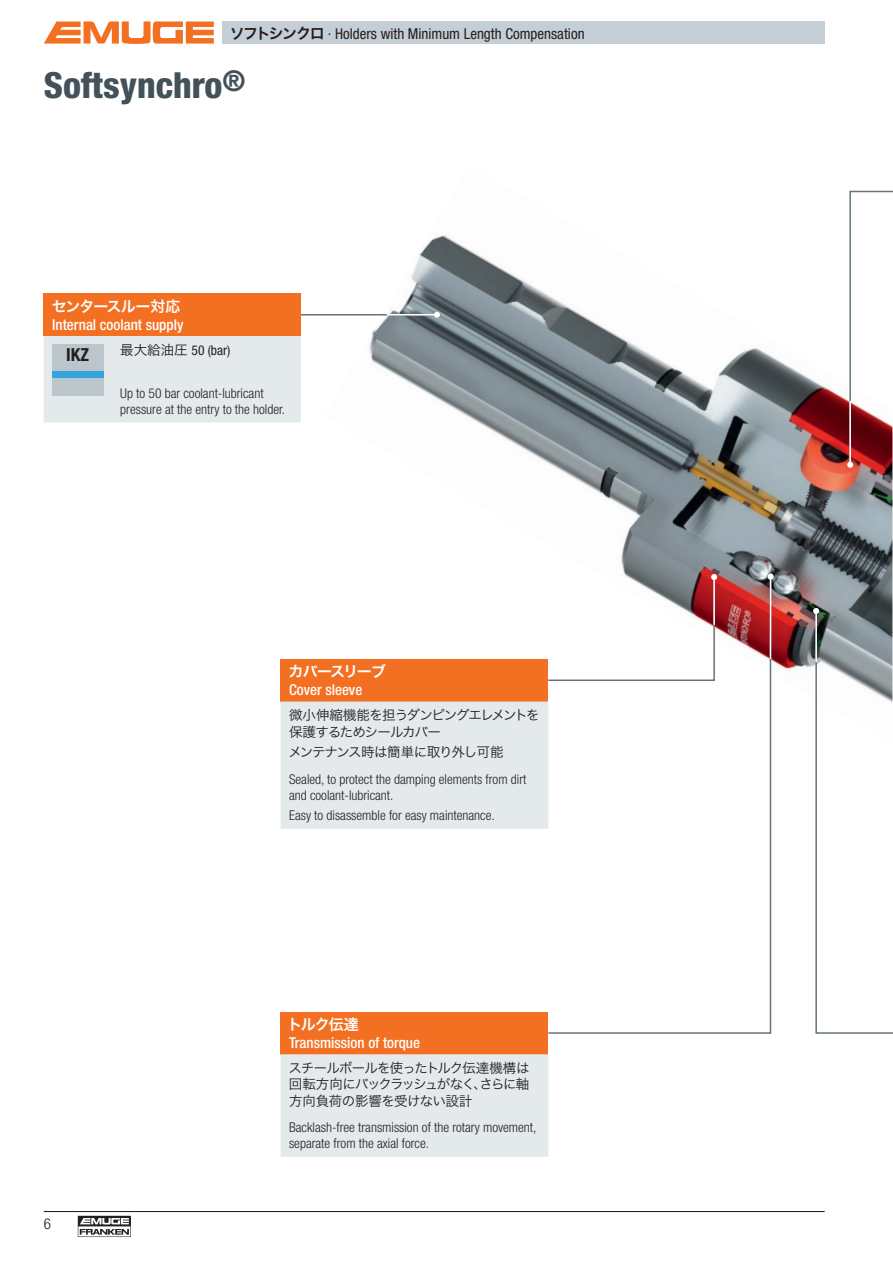
<style>
.page{position:relative;width:893px;height:1263px;background:#fff}
.page>*{position:absolute;margin:0;border:0;box-sizing:border-box;transform-origin:0 0}
.t1{font:800 condensed 36px "Helvetica Neue LT Pro";color:#43525a}
.t2{font:700 condensed 18px "Helvetica Neue LT Pro";color:#231f20}
.t3{font:500 condensed 15px "Helvetica Neue LT Pro";color:#fff}
.t4{font:condensed 15px "Helvetica Neue LT Pro";color:#231f20}
.t5{font:15px "Hira Kaku Pro W6 90 msp RKSJ H";letter-spacing:-.06em;color:#fff}
.t6{font:300 condensed 15px "Helvetica Neue LT Pro";color:#231f20}
.t7{font:300 condensed 13.5px/16.2px "Helvetica Neue LT Pro";color:#231f20}
.t8{font:13.5px/16.2px "Hira Kaku Pro W3 90 msp RKSJ H";letter-spacing:-.07em;color:#231f20;text-align:justify}
.t9{font:condensed 13.5px "Helvetica Neue LT Pro";color:#231f20}
.s1{font-family:"Hira Kaku Pro W6 90 msp RKSJ H";font-stretch:normal}
.s2{font-family:"Hira Kaku Pro W3 90 msp RKSJ H";font-stretch:normal}
</style>
<div class="page">
<div style="left:222px;top:21px;width:603px;height:23px;background:#c4ced4"></div>
<svg style="left:44px;top:21px;width:170px;height:23px"></svg>
<svg style="left:78px;top:1216px;width:53px;height:21px"></svg>
<hr style="left:44px;top:1211px;width:781px;height:1px;background:#231f20">
<img style="left:369px;top:334px;width:444px;height:337px">
<img style="left:372px;top:254px;width:521px;height:382px">
<img style="left:420px;top:235px;width:473px;height:292px">
<div style="left:44px;top:294px;width:257px;height:42px;background:#f36f21"></div>
<div style="left:44px;top:336px;width:257px;height:86px;background:#e4e9ec"></div>
<div style="left:52px;top:345px;width:51px;height:51px;background:#bbc5cc"></div>
<div style="left:52px;top:371px;width:51px;height:6px;background:#32a3dc"></div>
<div style="left:281px;top:1012px;width:267px;height:42px;background:#f36f21"></div>
<div style="left:281px;top:1054px;width:267px;height:103px;background:#e4e9ec"></div>
<div style="left:281px;top:659px;width:267px;height:43px;background:#f36f21"></div>
<div style="left:281px;top:702px;width:266px;height:127px;background:#e4e9ec"></div>
<svg style="left:547px;top:576px;width:225px;height:458px"></svg>
<svg style="left:547px;top:574px;width:170px;height:108px"></svg>
<hr style="left:770px;top:577px;width:1px;height:82px;background:#fff">
<svg style="left:767px;top:574px;width:7px;height:6px"></svg>
<svg style="left:847px;top:190px;width:46px;height:278px"></svg>
<svg style="left:813px;top:608px;width:80px;height:426px"></svg>
<hr style="left:301px;top:314px;width:136px;height:2px;background:#63737c">
<hr style="left:387px;top:314px;width:50px;height:2px;background:#fff">
<svg style="left:434px;top:312px;width:6px;height:6px"></svg>
<p class="t4" style="left:230px;top:28px;width:356px"><span class="s1">ソフトシンクロ</span> · Holders with Minimum Length Compensation</p>
<h1 class="t1" style="left:44px;top:65px;width:203px">Softsynchro <sup>®</sup></h1>
<p class="t5" style="left:52px;top:300px;width:130px">センタースルー対応</p>
<p class="t3" style="left:52px;top:319px;width:133px">Internal coolant supply</p>
<h2 class="t2" style="left:66px;top:348px;width:24px">IKZ</h2>
<p class="t9" style="left:120px;top:345px;width:112px"><span class="s2">最大給油圧</span> 50 (bar)</p>
<p class="t7" style="left:120px;top:386px;width:166px">Up to 50 bar coolant-lubricant pressure at the entry to the holder.</p>
<p class="t5" style="left:289px;top:666px;width:99px">カバースリーブ</p>
<p class="t3" style="left:289px;top:684px;width:75px">Cover sleeve</p>
<p class="t8" style="left:289px;top:709px;width:252px">微小伸縮機能を担うダンピングエレメントを保護するためシールカバー</p>
<p class="t8" style="left:288px;top:746px;width:217px">メンテナンス時は簡単に取り外し可能</p>
<p class="t7" style="left:289px;top:772px;width:239px">Sealed, to protect the damping elements from dirt and coolant-lubricant.</p>
<p class="t7" style="left:289px;top:809px;width:207px">Easy to disassemble for easy maintenance.</p>
<p class="t6" style="left:44px;top:1218px;width:9px">6</p>
<p class="t5" style="left:288px;top:1019px;width:73px">トルク伝達</p>
<p class="t3" style="left:289px;top:1037px;width:133px">Transmission of torque</p>
<p class="t8" style="left:288px;top:1062px;width:242px">スチールボールを使ったトルク伝達機構は回転方向にバックラッシュがなく、さらに軸方向負荷の影響を受けない設計</p>
<p class="t7" style="left:289px;top:1120px;width:249px">Backlash-free transmission of the rotary movement, separate from the axial force.</p>
</div>
